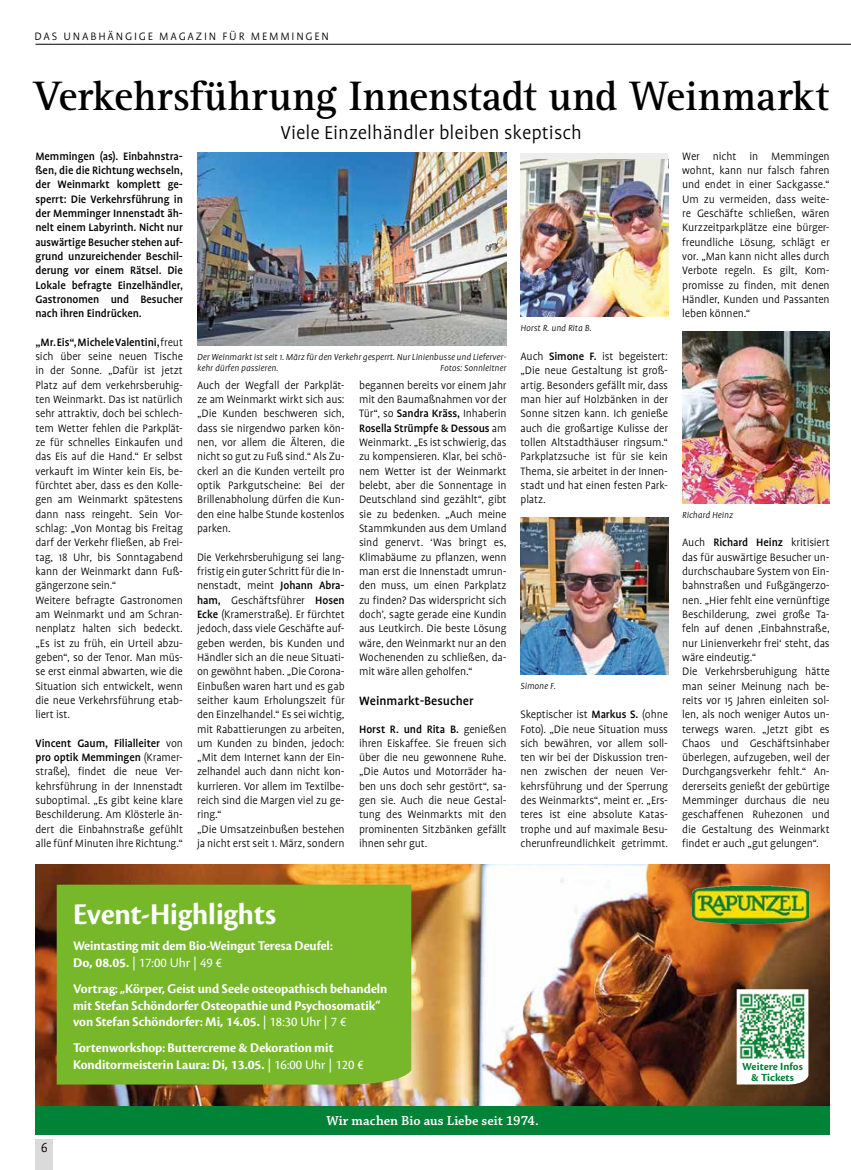
<style>
.page{position:relative;width:851px;height:1170px;background:#fff}
.page>*{position:absolute;margin:0;border:0;box-sizing:border-box;transform-origin:0 0}
.t1{font:700 42.5px "Rotis Seri";color:#000}
.t2{font:31.5px "Cronos Pro Bold Disp";color:#fff}
.t3{font:300 21.25px "Profile";color:#000}
.t4{font:300 15px "Profile";color:#000}
.t5{font:13.88px/16.6px "Cronos Pro Bold Disp";color:#fff}
.t6{font:600 13.88px "Chaparral Pro";color:#fff}
.t7{font:13.88px "Cronos Pro";color:#fff}
.t8{font:500 13.75px "Profile";color:#000}
.t9{font:300 12.25px/14.4px "Profile";letter-spacing:-.01em;color:#000;text-align:justify}
.t10{font:300 12.25px/14.2px "Profile";letter-spacing:-.01em;color:#000;scale:.94 1}
.t11{font:500 12.25px/14.2px "Profile";letter-spacing:-.005em;color:#000;text-align:justify}
.t12{font:300 12.25px "Profile";letter-spacing:.15em;color:#000}
.t13{font:700 11.38px/11.4px "Cronos Pro";color:#008237;text-align:center}
.t14{font:italic 300 10px/11.2px "Profile";color:#000}
.s1{font-weight:500}
.s2{font-weight:700}
.s3{font-family:"Cronos Pro";font-weight:700}
.s4{font-family:"Cronos Pro"}
</style>
<div class="page">
<div style="left:35px;top:1139px;width:18px;height:30px;background:#dadada"></div>
<hr style="left:35px;top:44px;width:815px;height:1px;background:#000">
<img style="left:682px;top:331px;width:147px;height:172px">
<div style="left:520px;top:153px;width:148px;height:163px;background:#ededed"></div>
<img style="left:520px;top:160px;width:148px;height:156px">
<img style="left:520px;top:518px;width:148px;height:156px">
<img style="left:35px;top:864px;width:794px;height:241px">
<div style="left:35px;top:1105px;width:794px;height:29px;background:#008237"></div>
<div style="left:57px;top:884px;width:354px;height:200px;background:#76b82a"></div>
<img style="left:692px;top:884px;width:116px;height:39px">
<svg style="left:736px;top:989px;width:72px;height:96px"></svg>
<img style="left:739px;top:993px;width:65px;height:65px">
<img style="left:197px;top:153px;width:309px;height:193px">
<p class="t12" style="left:34px;top:30px;width:296px">DAS UNABHÄNGIGE MAGAZIN FÜR MEMMINGEN</p>
<h1 class="t1" style="left:34px;top:71px;width:796px">Verkehrsführung Innenstadt und Weinmarkt</h1>
<h3 class="t3" style="left:280px;top:121px;width:303px">Viele Einzelhändler bleiben skeptisch</h3>
<p class="t11" style="left:35px;top:149px;width:149px">Memmingen (as). Einbahnstra&shy;ßen, die die Richtung wechseln, der Weinmarkt komplett ge&shy;sperrt: Die Verkehrsführung in der Memminger Innenstadt äh&shy;nelt einem Labyrinth. Nicht nur auswärtige Besucher stehen auf&shy;grund unzureichender Beschil&shy;derung vor einem Rätsel. Die Lokale befragte Einzelhändler, Gastronomen und Besucher nach ihren Eindrücken.</p>
<p class="t9" style="left:35px;top:335px;width:149px;text-align:left"><span class="s1">„Mr. Eis“, Michele Valentini,</span> freut sich über seine neuen Tische in der Sonne. „Dafür ist jetzt<br>Platz auf dem verkehrsberuhig&shy;ten Weinmarkt. Das ist natürlich sehr attraktiv, doch bei schlech&shy;tem Wetter fehlen die Parkplät&shy;ze für schnelles Einkaufen und das Eis auf die Hand.“ Er selbst verkauft im Winter kein Eis, be&shy;fürchtet aber, dass es den Kolle&shy;gen am Weinmarkt spätestens dann nass reingeht. Sein Vor&shy;schlag: „Von Montag bis Freitag darf der Verkehr fließen, ab Frei&shy;tag, 18 Uhr, bis Sonntagabend kann der Weinmarkt dann Fuß&shy;gängerzone sein.“<br>Weitere befragte Gastronomen am Weinmarkt und am Schran&shy;nenplatz halten sich bedeckt. „Es ist zu früh, ein Urteil abzu&shy;geben“, so der Tenor. Man müs&shy;se erst einmal abwarten, wie die<br>Situation sich entwickelt, wenn die neue Verkehrsführung etab&shy;liert ist.</p>
<p class="t9" style="left:35px;top:736px;width:149px"><span class="s1">Vincent Gaum, Filialleiter</span> von <span class="s1">pro optik Memmingen</span> (Kramer&shy;straße), findet die neue Ver&shy;kehrsführung in der Innenstadt suboptimal. „Es gibt keine klare Beschilderung. Am Klösterle än&shy;dert die Einbahnstraße gefühlt alle fünf Minuten ihre Richtung.“</p>
<p class="t14" style="left:197px;top:351px;width:310px">Der Weinmarkt ist seit 1. März für den Verkehr gesperrt. Nur Linienbusse und Lieferver&shy;kehr dürfen passieren.</p>
<p class="t14" style="left:440px;top:362px;width:68px">Fotos: Sonnleitner</p>
<p class="t9" style="left:197px;top:378px;width:149px">Auch der Wegfall der Parkplät&shy;ze am Weinmarkt wirkt sich aus: „Die Kunden beschweren sich, dass sie nirgendwo parken kön&shy;nen, vor allem die Älteren, die nicht so gut zu Fuß sind.“ Als Zu&shy;ckerl an die Kunden verteilt pro optik Parkgutscheine: Bei der Brillenabholung dürfen die Kun&shy;den eine halbe Stunde kostenlos parken.</p>
<p class="t10" style="left:197px;top:550px;width:158px">Die Verkehrsberuhigung sei lang&shy;fristig ein guter Schritt für die In&shy;nenstadt, meint <span class="s1">Johann Abra&shy;ham,</span> Geschäftsführer <span class="s1">Hosen<br>Ecke</span> (Kramerstraße). Er fürchtet jedoch, dass viele Geschäfte auf&shy;geben werden, bis Kunden und<br>Händler sich an die neue Situati&shy;on gewöhnt haben. „Die Corona-<br>Einbußen waren hart und es gab seither kaum Erholungszeit für den Einzelhandel.“ Es sei wichtig, mit Rabattierungen zu arbeiten, um Kunden zu binden, jedoch: „Mit dem Internet kann der Ein&shy;zelhandel auch dann nicht kon&shy;kurrieren. Vor allem im Textilbe&shy;reich sind die Margen viel zu ge&shy;ring.“<br>„Die Umsatzeinbußen bestehen ja nicht erst seit 1. März, sondern</p>
<p class="t9" style="left:359px;top:378px;width:149px">begannen bereits vor einem Jahr mit den Baumaßnahmen vor der Tür“, so <span class="s1">Sandra Kräss,</span> Inhaberin <span class="s1">Rosella Strümpfe &amp; Dessous</span> am Weinmarkt. „Es ist schwierig, das zu kompensieren. Klar, bei schö&shy;nem Wetter ist der Weinmarkt belebt, aber die Sonnentage in Deutschland sind gezählt“, gibt sie zu bedenken. „Auch meine Stammkunden aus dem Umland sind genervt. ‘Was bringt es, Klimabäume zu pflanzen, wenn man erst die Innenstadt umrun&shy;den muss, um einen Parkplatz zu finden? Das widerspricht sich doch’, sagte gerade eine Kundin aus Leutkirch. Die beste Lösung wäre, den Weinmarkt nur an den Wochenenden zu schließen, da&shy;mit wäre allen geholfen.“</p>
<p class="t8" style="left:359px;top:693px;width:116px">Weinmarkt-Besucher</p>
<p class="t9" style="left:359px;top:721px;width:149px"><span class="s1">Horst R. und Rita B.</span> genießen ihren Eiskaffee. Sie freuen sich über die neu gewonnene Ruhe. „Die Autos und Motorräder ha&shy;ben uns doch sehr gestört“, sa&shy;gen sie. Auch die neue Gestal&shy;tung des Weinmarkts mit den prominenten Sitzbänken gefällt ihnen sehr gut.</p>
<p class="t14" style="left:520px;top:322px;width:73px">Horst R. und Rita B.</p>
<p class="t9" style="left:520px;top:349px;width:149px">Auch <span class="s1">Simone F.</span> ist begeistert: „Die neue Gestaltung ist groß&shy;artig. Besonders gefällt mir, dass man hier auf Holzbänken in der Sonne sitzen kann. Ich genieße auch die großartige Kulisse der tollen Altstadthäuser ringsum.“ Parkplatzsuche ist für sie kein Thema, sie arbeitet in der Innen&shy;stadt und hat einen festen Park&shy;platz.</p>
<p class="t14" style="left:520px;top:680px;width:37px">Simone F.</p>
<p class="t9" style="left:520px;top:707px;width:149px">Skeptischer ist <span class="s1">Markus S.</span> (ohne Foto). „Die neue Situation muss sich bewähren, vor allem soll&shy;ten wir bei der Diskussion tren&shy;nen zwischen der neuen Ver&shy;kehrsführung und der Sperrung des Weinmarkts“, meint er. „Ers&shy;teres ist eine absolute Katas&shy;trophe und auf maximale Besu&shy;cherunfreundlichkeit getrimmt.</p>
<p class="t9" style="left:682px;top:149px;width:149px">Wer nicht in Memmingen wohnt, kann nur falsch fahren und endet in einer Sackgasse.“ Um zu vermeiden, dass weite&shy;re Geschäfte schließen, wären Kurzzeitparkplätze eine bürger&shy;freundliche Lösung, schlägt er vor. „Man kann nicht alles durch Verbote regeln. Es gilt, Kom&shy;promisse zu finden, mit denen Händler, Kunden und Passanten leben können.“</p>
<p class="t14" style="left:682px;top:509px;width:52px">Richard Heinz</p>
<p class="t9" style="left:682px;top:535px;width:149px;text-align:left">Auch <span class="s1">Richard Heinz</span> kritisiert das für auswärtige Besucher un&shy;durchschaubare System von Ein&shy;bahnstraßen und Fußgängerzo&shy;nen. „Hier fehlt eine vernünftige<br>Beschilderung, zwei große Ta&shy;feln auf denen ‚Einbahnstraße, nur Linienverkehr frei‘ steht, das wäre eindeutig.“<br>Die Verkehrsberuhigung hätte man seiner Meinung nach be&shy;reits vor 15 Jahren einleiten sol&shy;len, als noch weniger Autos un&shy;terwegs waren. „Jetzt gibt es<br>Chaos und Geschäftsinhaber überlegen, aufzugeben, weil der<br>Durchgangsverkehr fehlt.“ An&shy;dererseits genießt der gebürtige<br>Memminger durchaus die neu geschaffenen Ruhezonen und die Gestaltung des Weinmarkt findet er auch „gut gelungen“.</p>
<p class="t4" style="left:41px;top:1139px;width:8px">6</p>
<h2 class="t2" style="left:73px;top:896px;width:204px">Event-Highlights</h2>
<p class="t5" style="left:73px;top:937px;width:261px">Weintasting mit dem Bio-Weingut Teresa Deufel:</p>
<p class="t7" style="left:73px;top:954px;width:150px"><span class="s2">Do, 08.05.</span> | 17:00 Uhr | 49 €</p>
<p class="t5" style="left:73px;top:980px;width:316px">Vortrag: „Körper, Geist und Seele osteopathisch behandeln mit Stefan Schöndorfer Osteopathie und Psychosomatik“ von Stefan Schöndorfer: <span class="s3">Mi, 14.05.</span> <span class="s4">| 18:30 Uhr | 7 €</span></p>
<p class="t5" style="left:73px;top:1039px;width:292px">Tortenworkshop: Buttercreme &amp; Dekoration mit<br>Konditormeisterin Laura: <span class="s3">Di, 13.05.</span> <span class="s4">| 16:00 Uhr | 120 €</span></p>
<p class="t6" style="left:326px;top:1112px;width:214px">Wir machen Bio aus Liebe seit 1974.</p>
<p class="t13" style="left:742px;top:1060px;width:62px">Weitere Infos &amp; Tickets</p>
</div>
